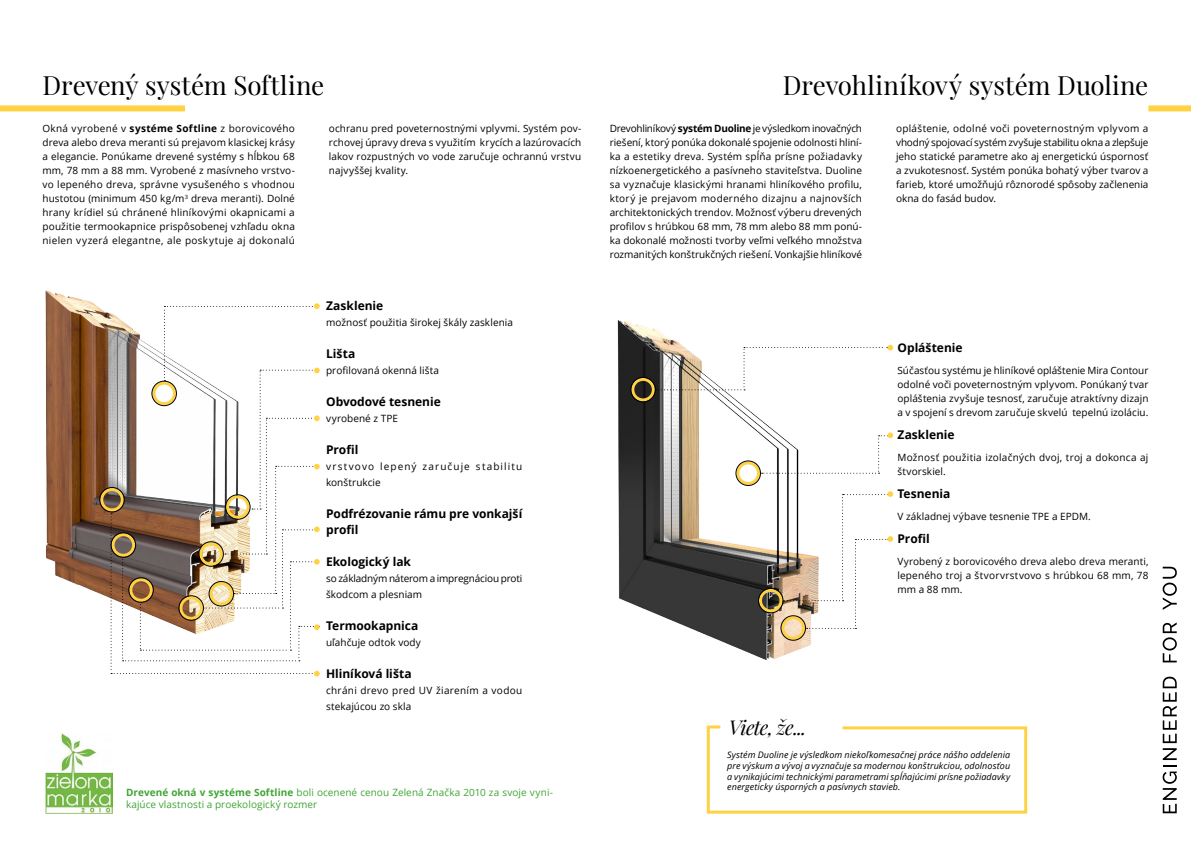
<style>
.page{position:relative;width:1191px;height:842px;background:#fff}
.page>*{position:absolute;margin:0;border:0;box-sizing:border-box;transform-origin:0 0}
.t1{font:26px "Playfair Display";letter-spacing:-.005em;color:#000}
.t2{font:italic 20px "Playfair Display";letter-spacing:-.035em;color:#000}
.t3{font:700 12px/16px "Open Sans";letter-spacing:-.005em;color:#000}
.t4{font:10px/14px "Open Sans";letter-spacing:.005em;color:#000;text-align:justify}
.t5{font:10px/12px "Open Sans";letter-spacing:.005em;color:#3fa535}
.t6{font:10px/14px "Open Sans";letter-spacing:.025em;color:#000}
.t7{font:10px/16px "Open Sans";letter-spacing:-.015em;color:#000}
.t8{font:10px/16px "Open Sans";letter-spacing:.03em;color:#000}
.t9{font:10px/16px "Open Sans";letter-spacing:.105em;color:#000}
.t10{font:italic 9px/10.8px "Open Sans";letter-spacing:.01em;color:#000;text-align:justify}
.s1{font-weight:700}
</style>
<div class="page">
<svg style="left:1162px;top:677px;width:14px;height:136px"></svg>
<svg style="left:1162px;top:622px;width:14px;height:40px"></svg>
<svg style="left:1162px;top:567px;width:14px;height:43px"></svg>
<img style="left:45px;top:290px;width:66px;height:364px">
<img style="left:617px;top:320px;width:194px;height:341px">
<img style="left:45px;top:734px;width:67px;height:79px">
<div style="left:100px;top:488px;width:24px;height:23px;border:3px solid #ffd244;border-radius:50%"></div>
<div style="left:99px;top:487px;width:26px;height:25px;border:1px solid #000;border-radius:50%"></div>
<svg style="left:111px;top:303px;width:209px;height:373px"></svg>
<div style="left:631px;top:378px;width:24px;height:23px;border:3px solid #ffd244;border-radius:50%"></div>
<div style="left:630px;top:377px;width:26px;height:25px;border:1px solid #000;border-radius:50%"></div>
<div style="left:736px;top:461px;width:24px;height:24px;border:3px solid #ffd244;border-radius:50%"></div>
<div style="left:735px;top:460px;width:26px;height:26px;border:1px solid #000;border-radius:50%"></div>
<div style="left:759px;top:589px;width:23px;height:23px;border:3px solid #ffd244;border-radius:50%"></div>
<div style="left:758px;top:588px;width:25px;height:25px;border:1px solid #000;border-radius:50%"></div>
<div style="left:781px;top:616px;width:24px;height:24px;border:3px solid #ffd244;border-radius:50%"></div>
<div style="left:780px;top:615px;width:26px;height:26px;border:1px solid #000;border-radius:50%"></div>
<svg style="left:655px;top:345px;width:238px;height:45px"></svg>
<svg style="left:761px;top:432px;width:132px;height:42px"></svg>
<svg style="left:783px;top:491px;width:110px;height:138px"></svg>
<div style="left:129px;top:578px;width:24px;height:24px;border:3px solid #ffd244;border-radius:50%"></div>
<div style="left:128px;top:577px;width:26px;height:26px;border:1px solid #000;border-radius:50%"></div>
<div style="left:179px;top:596px;width:24px;height:24px;border:3px solid #ffd244;border-radius:50%"></div>
<div style="left:178px;top:595px;width:26px;height:26px;border:1px solid #000;border-radius:50%"></div>
<svg style="left:706px;top:725px;width:322px;height:89px"></svg>
<div style="left:0;top:105px;width:185px;height:6px;background:#ffd244"></div>
<div style="left:1148px;top:105px;width:43px;height:6px;background:#ffd244"></div>
<h1 class="t1" style="left:43px;top:69px;width:283px">Drevený systém Softline</h1>
<h1 class="t1" style="left:782px;top:69px;width:367px">Drevohliníkový systém Duoline</h1>
<p class="t4" style="left:43px;top:121px;width:254px">Okná vyrobené v <span class="s1">systéme Softline</span> z borovicového dreva alebo dreva meranti sú prejavom klasickej krásy a elegancie. Ponúkame drevené systémy s hĺbkou 68 mm, 78 mm a 88 mm. Vyrobené z masívneho vrstvo&shy;vo lepeného dreva, správne vysušeného s vhodnou hustotou (minimum 450 kg/m<sup>3</sup> dreva meranti). Dolné hrany krídiel sú chránené hliníkovými okapnicami a použitie termookapnice prispôsobenej vzhľadu okna nielen vyzerá elegantne, ale poskytuje aj dokonalú</p>
<p class="t4" style="left:329px;top:121px;width:254px">ochranu pred poveternostnými vplyvmi. Systém pov&shy;rchovej úpravy dreva s využitím krycích a lazúrovacích lakov rozpustných vo vode zaručuje ochrannú vrstvu najvyššej kvality.</p>
<p class="t4" style="left:609px;top:121px;width:254px">Drevohliníkový <span class="s1">systém Duoline</span> je výsledkom inovačných riešení, ktorý ponúka dokonalé spojenie odolnosti hliní&shy;ka a estetiky dreva. Systém spĺňa prísne požiadavky nízkoenergetického a pasívneho staviteľstva. Duoline sa vyznačuje klasickými hranami hliníkového profilu, ktorý je prejavom moderného dizajnu a najnovších architektonických trendov. Možnosť výberu drevených profilov s hrúbkou 68 mm, 78 mm alebo 88 mm ponú&shy;ka dokonalé možnosti tvorby veľmi veľkého množstva rozmanitých konštrukčných riešení. Vonkajšie hliníkové</p>
<p class="t4" style="left:896px;top:121px;width:254px">opláštenie, odolné voči poveternostným vplyvom a vhodný spojovací systém zvyšuje stabilitu okna a zlepšuje jeho statické parametre ako aj energetickú úspornosť a zvukotesnosť. Systém ponúka bohatý výber tvarov a farieb, ktoré umožňujú rôznorodé spôsoby začlenenia okna do fasád budov.</p>
<p class="t3" style="left:326px;top:297px;width:59px">Zasklenie</p>
<p class="t4" style="left:326px;top:315px;width:188px">možnosť použitia širokej škály zasklenia</p>
<p class="t3" style="left:326px;top:345px;width:31px">Lišta</p>
<p class="t4" style="left:326px;top:363px;width:114px">profilovaná okenná lišta</p>
<p class="t3" style="left:326px;top:393px;width:116px">Obvodové tesnenie</p>
<p class="t4" style="left:326px;top:411px;width:73px">vyrobené z TPE</p>
<p class="t3" style="left:326px;top:441px;width:34px">Profil</p>
<p class="t9" style="left:326px;top:458px;width:198px">vrstvovo lepený zaručuje stabilitu konštrukcie</p>
<p class="t3" style="left:326px;top:505px;width:198px">Podfrézovanie rámu pre vonkajší profil</p>
<p class="t3" style="left:326px;top:553px;width:86px">Ekologický lak</p>
<p class="t7" style="left:326px;top:570px;width:198px">so základným náterom a impregnáciou proti škodcom a plesniam</p>
<p class="t3" style="left:326px;top:617px;width:94px">Termookapnica</p>
<p class="t4" style="left:326px;top:635px;width:96px">uľahčuje odtok vody</p>
<p class="t3" style="left:326px;top:665px;width:87px">Hliníková lišta</p>
<p class="t8" style="left:326px;top:682px;width:198px">chráni drevo pred UV žiarením a vodou stekajúcou zo skla</p>
<p class="t3" style="left:897px;top:339px;width:67px">Opláštenie</p>
<p class="t4" style="left:897px;top:363px;width:252px">Súčasťou systému je hliníkové opláštenie Mira Contour odolné voči poveternostným vplyvom. Ponúkaný tvar opláštenia zvyšuje tesnosť, zaručuje atraktívny dizajn a v spojení s drevom zaručuje skvelú tepelnú izoláciu.</p>
<p class="t3" style="left:897px;top:426px;width:59px">Zasklenie</p>
<p class="t6" style="left:897px;top:450px;width:252px">Možnosť použitia izolačných dvoj, troj a dokonca aj štvorskiel.</p>
<p class="t3" style="left:897px;top:485px;width:54px">Tesnenia</p>
<p class="t4" style="left:897px;top:509px;width:195px">V základnej výbave tesnenie TPE a EPDM.</p>
<p class="t3" style="left:897px;top:530px;width:34px">Profil</p>
<p class="t4" style="left:897px;top:554px;width:252px">Vyrobený z borovicového dreva alebo dreva meranti, lepeného troj a štvorvrstvovo s hrúbkou 68 mm, 78 mm a 88 mm.</p>
<p class="t5" style="left:126px;top:786px;width:428px"><span class="s1">Drevené okná v systéme Softline</span> boli ocenené cenou Zelená Značka 2010 za svoje vyni&shy;kajúce vlastnosti a proekologický rozmer</p>
<h2 class="t2" style="left:728px;top:714px;width:79px">Viete, že...</h2>
<p class="t10" style="left:727px;top:749px;width:284px">Systém Duoline je výsledkom niekoľkomesačnej práce nášho oddelenia pre výskum a vývoj a vyznačuje sa modernou konštrukciou, odolnosťou a vynikajúcimi technickými parametrami spĺňajúcimi prísne požiadavky energeticky úsporných a pasívnych stavieb.</p>
</div>
